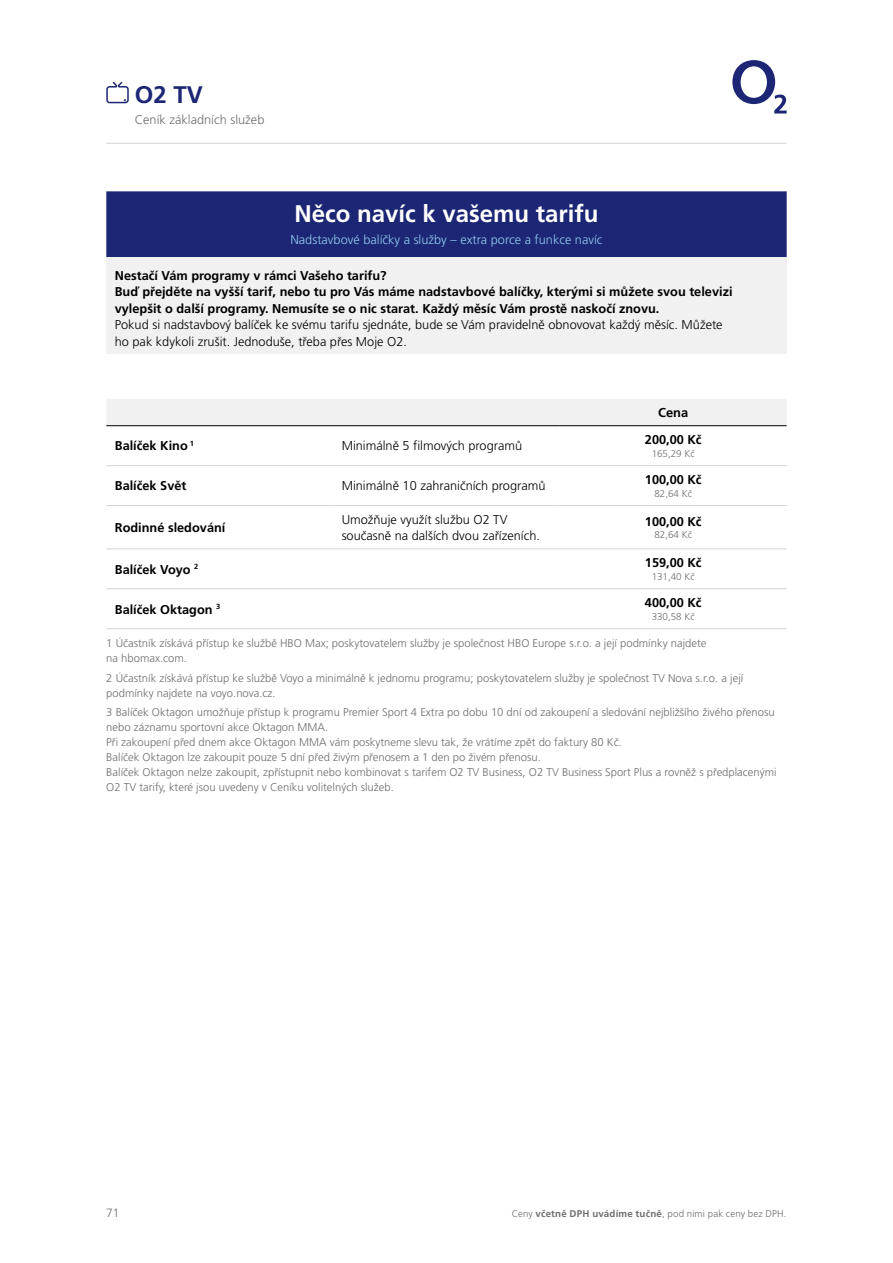
<style>
.page{position:relative;width:893px;height:1263px;background:#fff}
.page>*{position:absolute;margin:0;border:0;box-sizing:border-box;transform-origin:0 0}
.t1{font:700 24px "Frutiger CE";color:#fff}
.t2{font:700 24px "Frutiger CE";color:#1c2674}
.t3{font:700 12.9px "Frutiger CE";color:#000}
.t4{font:700 12.75px/16.5px "Frutiger CE";color:#000}
.t5{font:300 12.75px/16.5px "Frutiger CE";color:#000}
.t6{font:300 12.75px "Frutiger CE";color:#91c9ed}
.t7{font:300 12.75px "Frutiger CE";color:#6d6e71}
.t8{font:300 12px "Frutiger CE";color:#6d6e71}
.t9{font:300 11.25px/15px "Frutiger CE";color:#6d6e71}
.t10{font:300 9.9px "Frutiger CE";color:#6d6e71}
.t11{font:300 9.75px "Frutiger CE";letter-spacing:.01em;color:#6d6e71}
.s1{font-weight:700}
</style>
<div class="page">
<svg style="left:732px;top:60px;width:55px;height:53px"></svg>
<hr style="left:106px;top:143px;width:681px;height:1px;background:#d1d3d4">
<svg style="left:106px;top:81px;width:23px;height:23px"></svg>
<div style="left:106px;top:191px;width:681px;height:66px;background:#1c2674"></div>
<div style="left:106px;top:257px;width:681px;height:97px;background:#f1f1f2"></div>
<div style="left:107px;top:399px;width:679px;height:26px;background:#f1f1f2"></div>
<hr style="left:106px;top:425px;width:227px;height:1px;background:#000">
<hr style="left:333px;top:425px;width:227px;height:1px;background:#000">
<hr style="left:560px;top:425px;width:227px;height:1px;background:#000">
<hr style="left:106px;top:465px;width:227px;height:1px;background:#d1d3d4">
<hr style="left:333px;top:465px;width:227px;height:1px;background:#d1d3d4">
<hr style="left:560px;top:465px;width:227px;height:1px;background:#d1d3d4">
<hr style="left:106px;top:505px;width:227px;height:1px;background:#d1d3d4">
<hr style="left:333px;top:505px;width:227px;height:1px;background:#d1d3d4">
<hr style="left:560px;top:505px;width:227px;height:1px;background:#d1d3d4">
<hr style="left:106px;top:549px;width:227px;height:1px;background:#d1d3d4">
<hr style="left:333px;top:549px;width:227px;height:1px;background:#d1d3d4">
<hr style="left:560px;top:549px;width:227px;height:1px;background:#d1d3d4">
<hr style="left:106px;top:588px;width:227px;height:1px;background:#d1d3d4">
<hr style="left:333px;top:588px;width:227px;height:1px;background:#d1d3d4">
<hr style="left:560px;top:588px;width:227px;height:1px;background:#d1d3d4">
<hr style="left:106px;top:628px;width:227px;height:1px;background:#d1d3d4">
<hr style="left:333px;top:628px;width:227px;height:1px;background:#d1d3d4">
<hr style="left:560px;top:628px;width:227px;height:1px;background:#d1d3d4">
<h1 class="t2" style="left:135px;top:81px;width:70px">O2 TV</h1>
<p class="t7" style="left:135px;top:112px;width:131px">Ceník základních služeb</p>
<h1 class="t1" style="left:294px;top:200px;width:306px">Něco navíc k vašemu tarifu</h1>
<p class="t6" style="left:290px;top:233px;width:314px">Nadstavbové balíčky a služby – extra porce a funkce navíc</p>
<p class="t4" style="left:115px;top:267px;width:619px">Nestačí Vám programy v rámci Vašeho tarifu?<br>Buď přejděte na vyšší tarif, nebo tu pro Vás máme nadstavbové balíčky, kterými si můžete svou televizi vylepšit o další programy. Nemusíte se o nic starat. Každý měsíc Vám prostě naskočí znovu.</p>
<p class="t5" style="left:115px;top:316px;width:609px">Pokud si nadstavbový balíček ke svému tarifu sjednáte, bude se Vám pravidelně obnovovat každý měsíc. Můžete ho pak kdykoli zrušit. Jednoduše, třeba přes Moje O2.</p>
<p class="t4" style="left:115px;top:438px;width:81px">Balíček Kino <sup>1</sup></p>
<p class="t5" style="left:342px;top:438px;width:182px">Minimálně 5 filmových programů</p>
<p class="t4" style="left:115px;top:478px;width:73px">Balíček Svět</p>
<p class="t5" style="left:342px;top:478px;width:205px">Minimálně 10 zahraničních programů</p>
<p class="t3" style="left:658px;top:405px;width:32px">Cena</p>
<p class="t4" style="left:645px;top:431px;width:58px">200,00 Kč</p>
<p class="t10" style="left:652px;top:448px;width:45px">165,29 Kč</p>
<p class="t4" style="left:645px;top:471px;width:58px">100,00 Kč</p>
<p class="t10" style="left:654px;top:488px;width:39px">82,64 Kč</p>
<p class="t4" style="left:115px;top:519px;width:112px">Rodinné sledování</p>
<p class="t5" style="left:342px;top:511px;width:200px">Umožňuje využít službu O2 TV současně na dalších dvou zařízeních.</p>
<p class="t4" style="left:645px;top:513px;width:58px">100,00 Kč</p>
<p class="t10" style="left:654px;top:529px;width:39px">82,64 Kč</p>
<p class="t4" style="left:115px;top:561px;width:85px">Balíček Voyo <sup>2</sup></p>
<p class="t4" style="left:115px;top:601px;width:107px">Balíček Oktagon <sup>3</sup></p>
<p class="t4" style="left:645px;top:554px;width:58px">159,00 Kč</p>
<p class="t10" style="left:652px;top:571px;width:45px">131,40 Kč</p>
<p class="t4" style="left:645px;top:594px;width:58px">400,00 Kč</p>
<p class="t10" style="left:652px;top:611px;width:45px">330,58 Kč</p>
<p class="t9" style="left:106px;top:636px;width:602px">1 Účastník získává přístup ke službě HBO Max; poskytovatelem služby je společnost HBO Europe s.r.o. a její podmínky najdete na hbomax.com.</p>
<p class="t9" style="left:106px;top:670px;width:638px">2 Účastník získává přístup ke službě Voyo a minimálně k jednomu programu; poskytovatelem služby je společnost TV Nova s.r.o. a její podmínky najdete na voyo.nova.cz.</p>
<p class="t9" style="left:106px;top:704px;width:672px">3 Balíček Oktagon umožňuje přístup k programu Premier Sport 4 Extra po dobu 10 dní od zakoupení a sledování nejbližšího živého přenosu nebo záznamu sportovní akce Oktagon MMA.<br>Při zakoupení před dnem akce Oktagon MMA vám poskytneme slevu tak, že vrátíme zpět do faktury 80 Kč.<br>Balíček Oktagon lze zakoupit pouze 5 dní před živým přenosem a 1 den po živém přenosu.<br>Balíček Oktagon nelze zakoupit, zpřístupnit nebo kombinovat s tarifem O2 TV Business, O2 TV Business Sport Plus a rovněž s předplacenými O2 TV tarify, které jsou uvedeny v Ceníku volitelných služeb.</p>
<p class="t8" style="left:106px;top:1206px;width:15px">71</p>
<p class="t11" style="left:512px;top:1208px;width:276px">Ceny <span class="s1">včetně DPH uvádíme tučně</span>, pod nimi pak ceny bez DPH.</p>
</div>
